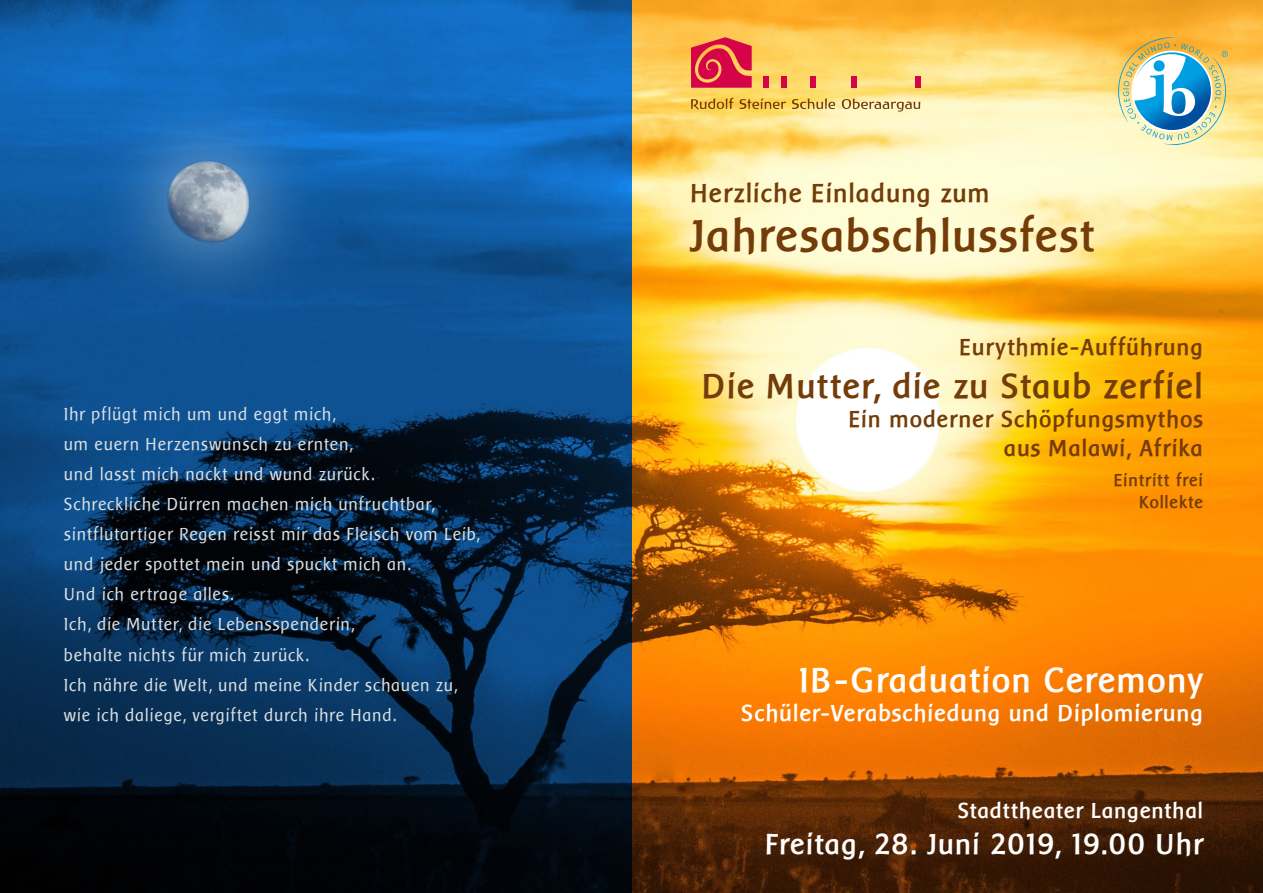
<style>
.page{position:relative;width:1263px;height:893px;background:#fff}
.page>*{position:absolute;margin:0;border:0;box-sizing:border-box;transform-origin:0 0}
.t1{font:700 46.5px "Baar Sophia";letter-spacing:.035em;color:#733c08}
.t2{font:700 36px "Baar Sophia";letter-spacing:.03em;color:#733c08}
.t3{font:700 36px "Baar Sophia";letter-spacing:.035em;color:#fff}
.t4{font:700 30px "Baar Sophia";letter-spacing:.035em;color:#fff}
.t5{font:700 27px "Baar Sophia";letter-spacing:.035em;color:#733c08}
.t6{font:700 24px/28.8px "Baar Sophia";letter-spacing:.035em;color:#733c08;text-align:right}
.t7{font:700 24px "Baar Sophia";letter-spacing:.035em;color:#fff}
.t8{font:700 22.5px "Baar Sophia";letter-spacing:.03em;color:#fff}
.t9{font:18px/30.2px "Baar Sophia";letter-spacing:.035em;color:#dae0e3}
.t10{font:700 18px/21.6px "Baar Sophia";letter-spacing:.04em;color:#733c08;text-align:right}
</style>
<div class="page">
<img style="left:631px;top:0;width:632px;height:893px">
<img style="left:1118px;top:37px;width:110px;height:108px">
<img style="left:0;top:0;width:631px;height:893px">
<svg style="left:691px;top:98px;width:42px;height:11px"></svg>
<svg style="left:739px;top:99px;width:47px;height:10px"></svg>
<svg style="left:792px;top:98px;width:43px;height:11px"></svg>
<svg style="left:842px;top:99px;width:78px;height:13px"></svg>
<svg style="left:691px;top:37px;width:61px;height:51px"></svg>
<div style="left:764px;top:76px;width:5px;height:12px;background:#d50348"></div>
<div style="left:781px;top:76px;width:5px;height:12px;background:#d50348"></div>
<div style="left:811px;top:76px;width:5px;height:12px;background:#d50348"></div>
<div style="left:852px;top:76px;width:5px;height:12px;background:#d50348"></div>
<div style="left:915px;top:76px;width:5px;height:12px;background:#d50348"></div>
<p class="t9" style="left:64px;top:399px;width:417px">Ihr pflügt mich um und eggt mich,<br>um euern Herzenswunsch zu ernten,<br>und lasst mich nackt und wund zurück.<br>Schreckliche Dürren machen mich unfruchtbar, sintflutartiger Regen reisst mir das Fleisch vom Leib, und jeder spottet mein und spuckt mich an.<br>Und ich ertrage alles.<br>Ich, die Mutter, die Lebensspenderin,<br>behalte nichts für mich zurück.<br>Ich nähre die Welt, und meine Kinder schauen zu, wie ich daliege, vergiftet durch ihre Hand.</p>
<h3 class="t5" style="left:691px;top:178px;width:301px">Herzliche Einladung zum</h3>
<h1 class="t1" style="left:691px;top:211px;width:406px">Jahresabschlussfest</h1>
<h3 class="t6" style="left:960px;top:333px;width:245px">Eurythmie-Aufführung</h3>
<h2 class="t2" style="left:703px;top:367px;width:502px">Die Mutter, die zu Staub zerfiel</h2>
<h3 class="t6" style="left:849px;top:405px;width:356px">Ein moderner Schöpfungsmythos aus Malawi, Afrika</h3>
<p class="t10" style="left:1114px;top:469px;width:91px">Eintritt frei<br>Kollekte</p>
<h2 class="t3" style="left:800px;top:660px;width:405px">IB-Graduation Ceremony</h2>
<h3 class="t7" style="left:742px;top:700px;width:463px">Schüler-Verabschiedung und Diplomierung</h3>
<p class="t8" style="left:958px;top:798px;width:247px">Stadttheater Langenthal</p>
<h3 class="t4" style="left:766px;top:827px;width:439px">Freitag, 28. Juni 2019, 19.00 Uhr</h3>
</div>
